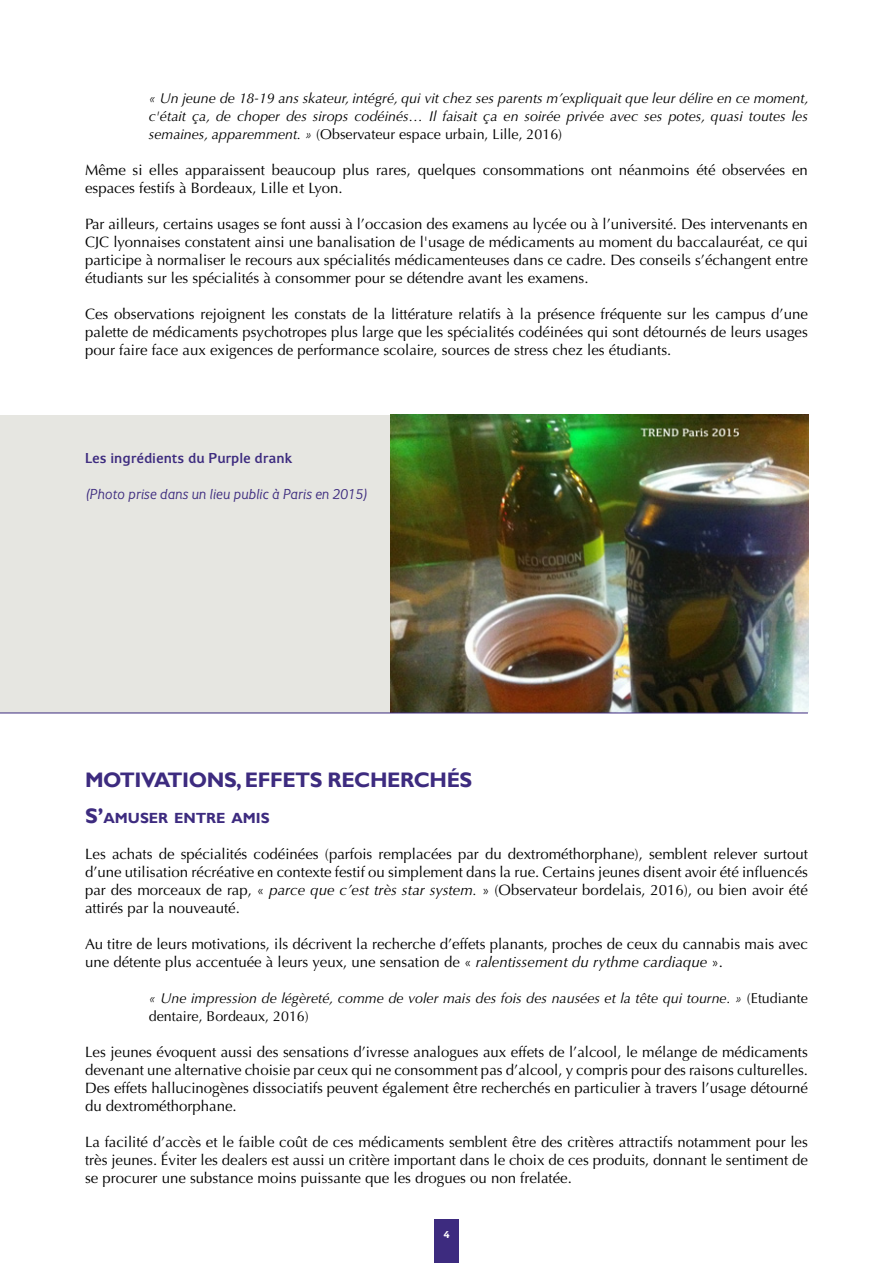
<style>
.page{position:relative;width:893px;height:1263px;background:#fff}
.page>*{position:absolute;margin:0;border:0;box-sizing:border-box;transform-origin:0 0}
.t1{font:700 21px "Gill Sans";letter-spacing:-.02em;color:#3d2b7f}
.t2{font:15px/18px "Optima LT Std";color:#000;text-align:justify}
.t3{font:italic 15px "Eurocrat";color:#3d2b7f}
.t4{font:500 15px "Eurocrat";color:#3d2b7f}
.t5{font:700 14.7px "Gill Sans";color:#3d2b7f}
.t6{font:italic 14.25px/18px "Optima LT Std";color:#000;text-align:justify}
.t7{font:700 10.5px "Eurocrat";color:#fff}
.s1{font-style:normal}
.s2{font-size:21px}
.s3{font-style:italic}
</style>
<div class="page">
<div style="left:435px;top:1219px;width:24px;height:44px;background:#3d2b7f"></div>
<img style="left:390px;top:414px;width:418px;height:298px">
<div style="left:0;top:415px;width:390px;height:297px;background:#e6e6e1"></div>
<hr style="left:0;top:713px;width:808px;height:1px;background:#3d2b7f">
<p class="t6" style="left:149px;top:89px;width:661px">« Un jeune de 18-19 ans skateur, intégré, qui vit chez ses parents m’expliquait que leur délire en ce moment, c'était ça, de choper des sirops codéinés… Il faisait ça en soirée privée avec ses potes, quasi toutes les semaines, apparemment. » <span class="s1">(Observateur espace urbain, Lille, 2016)</span></p>
<p class="t2" style="left:85px;top:161px;width:724px">Même si elles apparaissent beaucoup plus rares, quelques consommations ont néanmoins été observées en espaces festifs à Bordeaux, Lille et Lyon.</p>
<p class="t2" style="left:85px;top:215px;width:724px">Par ailleurs, certains usages se font aussi à l’occasion des examens au lycée ou à l’université. Des intervenants en CJC lyonnaises constatent ainsi une banalisation de l'usage de médicaments au moment du baccalauréat, ce qui participe à normaliser le recours aux spécialités médicamenteuses dans ce cadre. Des conseils s’échangent entre étudiants sur les spécialités à consommer pour se détendre avant les examens.</p>
<p class="t2" style="left:85px;top:305px;width:724px">Ces observations rejoignent les constats de la littérature relatifs à la présence fréquente sur les campus d’une palette de médicaments psychotropes plus large que les spécialités codéinées qui sont détournés de leurs usages pour faire face aux exigences de performance scolaire, sources de stress chez les étudiants.</p>
<p class="t4" style="left:85px;top:450px;width:209px">Les ingrédients du Purple drank</p>
<p class="t3" style="left:85px;top:485px;width:283px">(Photo prise dans un lieu public à Paris en 2015)</p>
<h1 class="t1" style="left:85px;top:767px;width:389px">MOTIVATIONS, EFFETS RECHERCHÉS</h1>
<p class="t5" style="left:85px;top:809px;width:186px"><span class="s2">S’</span>AMUSER ENTRE AMIS</p>
<p class="t2" style="left:85px;top:845px;width:724px">Les achats de spécialités codéinées (parfois remplacées par du dextrométhorphane), semblent relever surtout d’une utilisation récréative en contexte festif ou simplement dans la rue. Certains jeunes disent avoir été influencés par des morceaux de rap, « <span class="s3">parce que c’est très star system.</span> » (Observateur bordelais, 2016), ou bien avoir été attirés par la nouveauté.</p>
<p class="t2" style="left:85px;top:935px;width:724px">Au titre de leurs motivations, ils décrivent la recherche d’effets planants, proches de ceux du cannabis mais avec une détente plus accentuée à leurs yeux, une sensation de « <span class="s3">ralentissement du rythme cardiaque</span> ».</p>
<p class="t6" style="left:149px;top:989px;width:661px">« Une impression de légèreté, comme de voler mais des fois des nausées et la tête qui tourne. » <span class="s1">(Etudiante dentaire, Bordeaux, 2016)</span></p>
<p class="t2" style="left:85px;top:1043px;width:724px">Les jeunes évoquent aussi des sensations d’ivresse analogues aux effets de l’alcool, le mélange de médicaments devenant une alternative choisie par ceux qui ne consomment pas d’alcool, y compris pour des raisons culturelles.<br>Des effets hallucinogènes dissociatifs peuvent également être recherchés en particulier à travers l’usage détourné du dextrométhorphane.</p>
<p class="t2" style="left:85px;top:1133px;width:724px">La facilité d’accès et le faible coût de ces médicaments semblent être des critères attractifs notamment pour les très jeunes. Éviter les dealers est aussi un critère important dans le choix de ces produits, donnant le sentiment de se procurer une substance moins puissante que les drogues ou non frelatée.</p>
<p class="t7" style="left:443px;top:1228px;width:8px">4</p>
</div>
